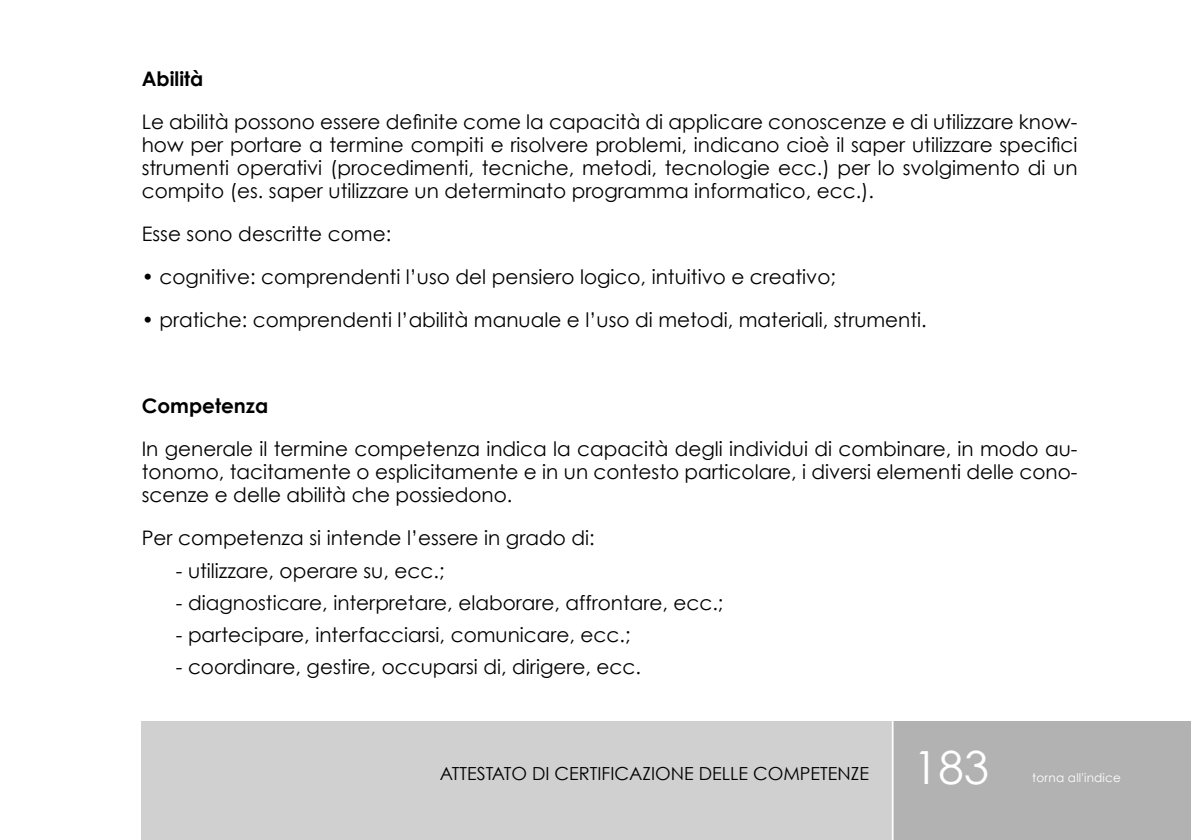
<style>
.page{position:relative;width:1191px;height:840px;background:#fff}
.page>*{position:absolute;margin:0;border:0;box-sizing:border-box;transform-origin:0 0}
.t1{font:45.6px "Century Gothic";color:#fff}
.t2{font:20px/23px "Century Gothic";color:#000;text-align:justify}
.t3{font:700 20px "Century Gothic";color:#000}
.t4{font:18px "Century Gothic";color:#000}
.t5{font:12px "Century Gothic";letter-spacing:.015em;color:#fff}
</style>
<div class="page">
<div style="left:142px;top:720px;width:1049px;height:119px;background:#d0d0d0"></div>
<div style="left:891px;top:720px;width:300px;height:119px;background:#b3b2b2"></div>
<hr style="left:891px;top:720px;width:2px;height:119px;background:#fff">
<p class="t3" style="left:142px;top:66px;width:63px">Abilità</p>
<p class="t2" style="left:142px;top:110px;width:937px">Le abilità possono essere definite come la capacità di applicare conoscenze e di utilizzare know&shy;how per portare a termine compiti e risolvere problemi, indicano cioè il saper utilizzare specifici strumenti operativi (procedimenti, tecniche, metodi, tecnologie ecc.) per lo svolgimento di un compito (es. saper utilizzare un determinato programma informatico, ecc.).</p>
<p class="t2" style="left:142px;top:222px;width:251px">Esse sono descritte come:</p>
<p class="t2" style="left:142px;top:265px;width:695px">• cognitive: comprendenti l’uso del pensiero logico, intuitivo e creativo;</p>
<p class="t2" style="left:142px;top:308px;width:786px">• pratiche: comprendenti l’abilità manuale e l’uso di metodi, materiali, strumenti.</p>
<p class="t3" style="left:142px;top:393px;width:128px">Competenza</p>
<p class="t2" style="left:142px;top:437px;width:937px">In generale il termine competenza indica la capacità degli individui di combinare, in modo au&shy;tonomo, tacitamente o esplicitamente e in un contesto particolare, i diversi elementi delle cono&shy;scenze e delle abilità che possiedono.</p>
<p class="t2" style="left:142px;top:526px;width:454px">Per competenza si intende l’essere in grado di:</p>
<p class="t2" style="left:176px;top:558px;width:270px">- utilizzare, operare su, ecc.;</p>
<p class="t2" style="left:176px;top:590px;width:549px">- diagnosticare, interpretare, elaborare, affrontare, ecc.;</p>
<p class="t2" style="left:176px;top:622px;width:456px">- partecipare, interfacciarsi, comunicare, ecc.;</p>
<p class="t2" style="left:176px;top:654px;width:466px">- coordinare, gestire, occuparsi di, dirigere, ecc.</p>
<p class="t4" style="left:440px;top:762px;width:431px">ATTESTATO DI CERTIFICAZIONE DELLE COMPETENZE</p>
<h1 class="t1" style="left:913px;top:739px;width:77px">183</h1>
<p class="t5" style="left:1032px;top:770px;width:90px">torna all'indice</p>
</div>
